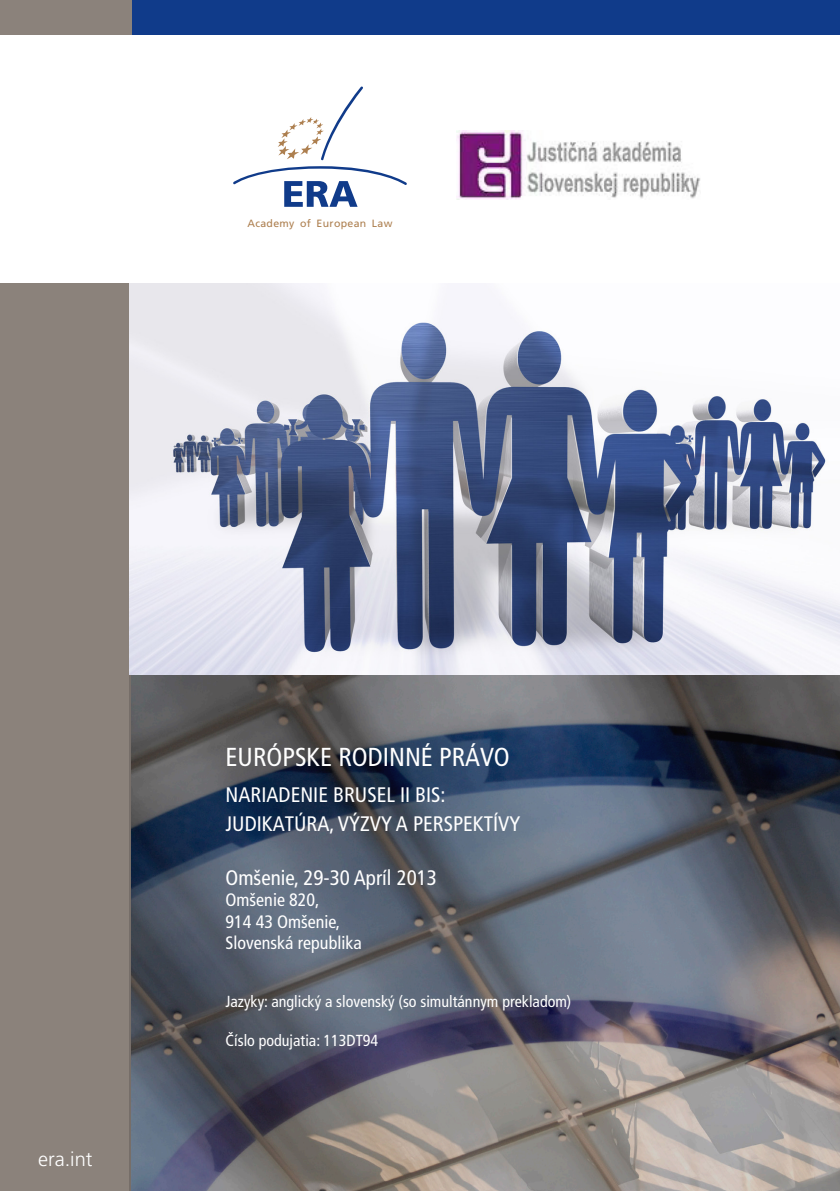
<style>
.page{position:relative;width:840px;height:1191px;background:#fff}
.page>*{position:absolute;margin:0;border:0;box-sizing:border-box;transform-origin:0 0}
.t1{font:condensed 26px "Frutiger LTCE";color:#fff}
.t2{font:condensed 21px/29.2px "Frutiger LTCE";color:#fff}
.t3{font:300 20px "Frutiger LT";color:#fff}
.t4{font:condensed 18px/21.6px "Frutiger LTCE";color:#fff}
.t5{font:condensed 16px "Frutiger LTCE";color:#fff}
.t6{font:10.6px "Frutiger LT";letter-spacing:.035em;color:#ad7f4f}
</style>
<div class="page">
<div style="left:132px;top:0;width:707px;height:34px;background:#103b8a"></div>
<div style="left:0;top:0;width:132px;height:34px;background:#8b827b"></div>
<div style="left:0;top:283px;width:130px;height:908px;background:#8b827b"></div>
<svg style="left:129px;top:674px;width:710px;height:517px;background:#61656f"></svg>
<svg style="left:233px;top:166px;width:174px;height:41px"></svg>
<svg style="left:278px;top:86px;width:85px;height:74px"></svg>
<img style="left:129px;top:284px;width:710px;height:390px">
<img style="left:456px;top:131px;width:244px;height:68px">
<p class="t6" style="left:247px;top:217px;width:147px">Academy of European Law</p>
<p class="t3" style="left:38px;top:1147px;width:56px">era.int</p>
<p class="t1" style="left:225px;top:741px;width:285px">Európske rodinné právo</p>
<p class="t2" style="left:225px;top:780px;width:285px">Nariadenie Brusel II bis:<br>Judikatúra, výzvy a PERSPEKTÍVY</p>
<p class="t2" style="left:225px;top:863px;width:213px">Omšenie, 29-30 Apríl 2013</p>
<p class="t4" style="left:225px;top:889px;width:137px">Omšenie 820,<br>914 43 Omšenie,<br>Slovenská republika</p>
<p class="t5" style="left:225px;top:992px;width:347px">Jazyky: anglický a slovenský (so simultánnym prekladom)</p>
<p class="t5" style="left:225px;top:1030px;width:154px">Číslo podujatia: 113DT94</p>
</div>
